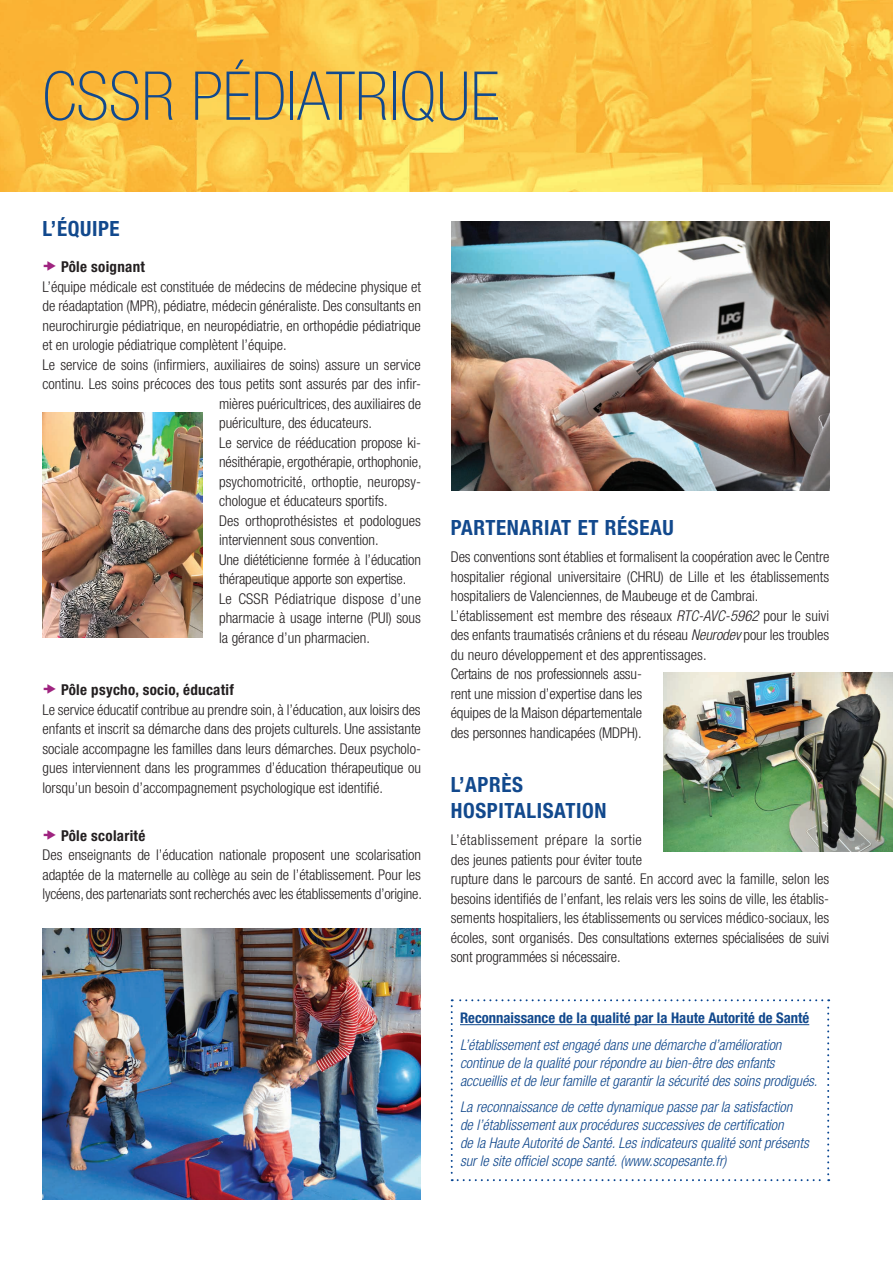
<style>
.page{position:relative;width:893px;height:1263px;background:#fff}
.page>*{position:absolute;margin:0;border:0;box-sizing:border-box;transform-origin:0 0}
.t1{font:100 condensed 67.5px "Helvetica Neue LT Std";color:#12498d}
.t2{font:700 condensed 21px "Helvetica Neue LT Std";letter-spacing:.03em;color:#12498d}
.t3{font:700 condensed 15px "Helvetica Neue LT Std";letter-spacing:.02em;color:#231f20}
.t4{font:300 condensed 14.85px/19.5px "Helvetica Neue LT Std";color:#231f20;text-align:justify}
.t5{font:italic 300 condensed 14.7px/18px "Helvetica Neue LT Std";color:#12498d}
.t6{font:700 condensed 14.7px "Helvetica Neue LT Std";color:#12498d}
.s1{font-style:italic}
</style>
<div class="page">
<img style="left:43px;top:413px;width:159px;height:225px">
<img style="left:0;top:0;width:893px;height:191px">
<img style="left:663px;top:672px;width:230px;height:179px">
<img style="left:43px;top:929px;width:378px;height:270px">
<img style="left:451px;top:221px;width:378px;height:270px">
<svg style="left:451px;top:999px;width:378px;height:182px"></svg>
<hr style="left:460px;top:1024px;width:349px;height:1px;background:#12498d">
<p class="t1" style="left:43px;top:58px;width:458px">CSSR PÉDIATRIQUE</p>
<p class="t2" style="left:43px;top:216px;width:79px">L’ÉQUIPE</p>
<p class="t3" style="left:61px;top:258px;width:85px">Pôle soignant</p>
<p class="t4" style="left:43px;top:276px;width:380px">L’équipe médicale est constituée de médecins de médecine physique et de réadaptation (MPR), pédiatre, médecin généraliste. Des consultants en neurochirurgie pédiatrique, en neuropédiatrie, en orthopédie pédiatrique et en urologie pédiatrique complètent l’équipe.</p>
<p class="t4" style="left:43px;top:354px;width:380px">Le service de soins (infirmiers, auxiliaires de soins) assure un service</p>
<p class="t4" style="left:43px;top:374px;width:380px">continu. Les soins précoces des tous petits sont assurés par des infir-</p>
<p class="t4" style="left:219px;top:393px;width:204px">mières puéricultrices, des auxiliaires de</p>
<p class="t4" style="left:219px;top:413px;width:155px">puériculture, des éducateurs.</p>
<p class="t4" style="left:219px;top:432px;width:204px">Le service de rééducation propose ki&shy;nésithérapie, ergothérapie, orthophonie, psychomotricité, orthoptie, neuropsy&shy;chologue et éducateurs sportifs.</p>
<p class="t4" style="left:219px;top:510px;width:203px">Des orthoprothésistes et podologues interviennent sous convention.</p>
<p class="t4" style="left:219px;top:549px;width:203px">Une diététicienne formée à l’éducation thérapeutique apporte son expertise.</p>
<p class="t4" style="left:219px;top:588px;width:204px">Le CSSR Pédiatrique dispose d’une pharmacie à usage interne (PUI) sous la gérance d’un pharmacien.</p>
<p class="t3" style="left:61px;top:681px;width:174px">Pôle psycho, socio, éducatif</p>
<p class="t4" style="left:43px;top:699px;width:380px">Le service éducatif contribue au prendre soin, à l’éducation, aux loisirs des enfants et inscrit sa démarche dans des projets culturels. Une assistante sociale accompagne les familles dans leurs démarches. Deux psycholo&shy;gues interviennent dans les programmes d’éducation thérapeutique ou lorsqu’un besoin d’accompagnement psychologique est identifié.</p>
<p class="t3" style="left:61px;top:826px;width:86px">Pôle scolarité</p>
<p class="t4" style="left:43px;top:845px;width:381px">Des enseignants de l’éducation nationale proposent une scolarisation adaptée de la maternelle au collège au sein de l’établissement. Pour les lycéens, des partenariats sont recherchés avec les établissements d’origine.</p>
<p class="t2" style="left:451px;top:515px;width:224px">PARTENARIAT ET RÉSEAU</p>
<p class="t4" style="left:451px;top:547px;width:380px">Des conventions sont établies et formalisent la coopération avec le Centre hospitalier régional universitaire (CHRU) de Lille et les établissements hospitaliers de Valenciennes, de Maubeuge et de Cambrai.</p>
<p class="t4" style="left:451px;top:605px;width:380px">L’établissement est membre des réseaux <span class="s1">RTC-AVC-5962</span> pour le suivi des enfants traumatisés crâniens et du réseau <span class="s1">Neurodev</span> pour les troubles du neuro développement et des apprentissages.</p>
<p class="t4" style="left:451px;top:664px;width:193px">Certains de nos professionnels assu&shy;rent une mission d’expertise dans les équipes de la Maison départementale des personnes handicapées (MDPH).</p>
<p class="t2" style="left:451px;top:772px;width:74px">L’APRÈS</p>
<p class="t2" style="left:451px;top:798px;width:157px">HOSPITALISATION</p>
<p class="t4" style="left:451px;top:830px;width:380px;text-align:left">L’établissement prépare la sortie<br>des jeunes patients pour éviter toute<br>rupture dans le parcours de santé. En accord avec la famille, selon les besoins identifiés de l’enfant, les relais vers les soins de ville, les établis&shy;sements hospitaliers, les établissements ou services médico-sociaux, les écoles, sont organisés. Des consultations externes spécialisées de suivi sont programmées si nécessaire.</p>
<p class="t6" style="left:460px;top:1009px;width:351px">Reconnaissance de la qualité par la Haute Autorité de Santé</p>
<p class="t5" style="left:460px;top:1036px;width:359px">L’établissement est engagé dans une démarche d’amélioration continue de la qualité pour répondre au bien-être des enfants accueillis et de leur famille et garantir la sécurité des soins prodigués.</p>
<p class="t5" style="left:460px;top:1098px;width:350px">La reconnaissance de cette dynamique passe par la satisfaction<br>de l’établissement aux procédures successives de certification<br>de la Haute Autorité de Santé. Les indicateurs qualité sont présents sur le site officiel scope santé. (www.scopesante.fr)</p>
</div>
